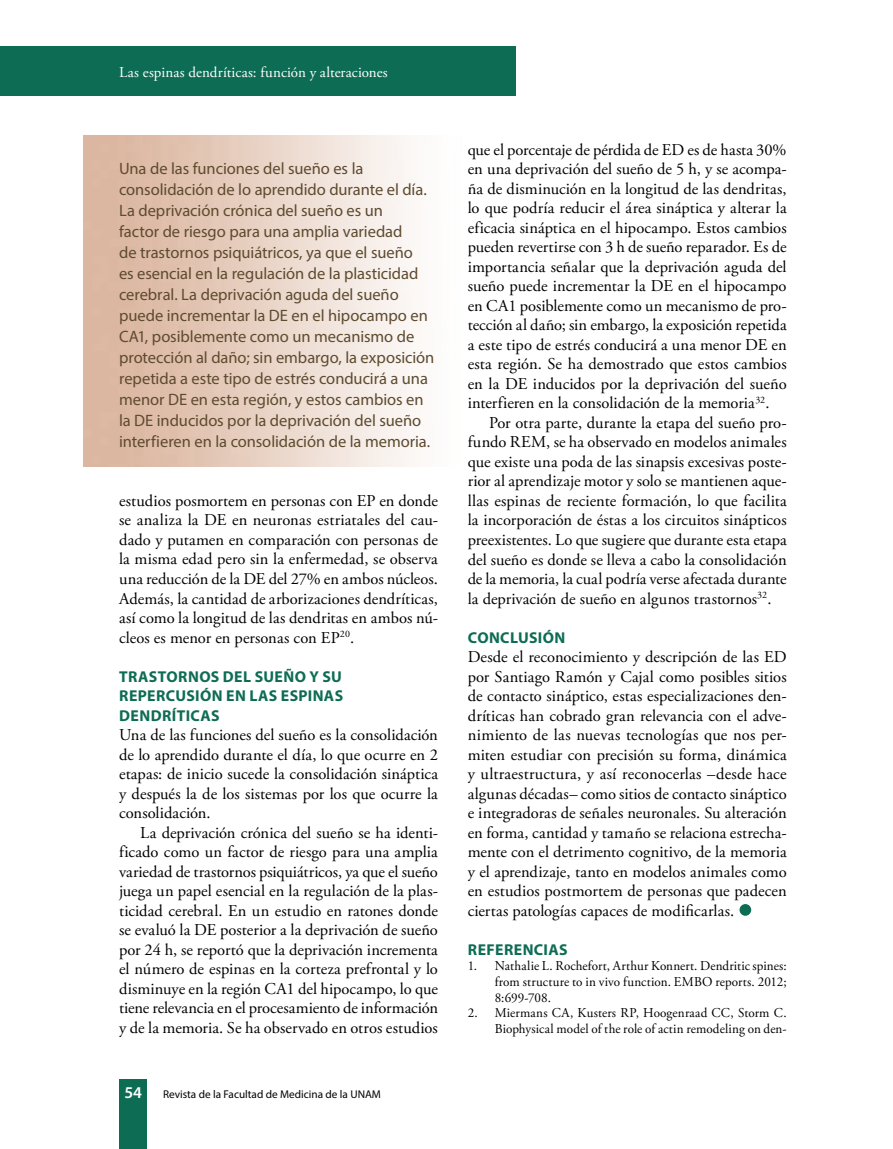
<style>
.page{position:relative;width:893px;height:1149px;background:#fff}
.page>*{position:absolute;margin:0;border:0;box-sizing:border-box;transform-origin:0 0}
.t1{font:16.5px/19.5px "Adobe Garamond Pro";color:#000;text-align:justify}
.t2{font:16.5px/21px "Myriad Pro";color:#5e4b2f}
.t3{font:600 16.5px "Myriad Pro";color:#fff}
.t4{font:700 15.75px/19.5px "Myriad Pro";letter-spacing:.025em;color:#0d6c54;text-align:justify}
.t5{font:15px "Adobe Garamond Pro";letter-spacing:.01em;color:#fff}
.t6{font:13.5px/15.6px "Adobe Garamond Pro";letter-spacing:.01em;color:#000;text-align:justify}
.t7{font:11.25px "Myriad Pro";color:#000}
</style>
<div class="page">
<div style="left:119px;top:1079px;width:28px;height:69px;background:#0d6c54"></div>
<div style="left:0;top:47px;width:516px;height:49px;background:#0d6c54"></div>
<svg style="left:739px;top:903px;width:12px;height:12px"></svg>
<p class="t5" style="left:119px;top:63px;width:270px">Las espinas dendríticas: función y alteraciones</p>
<p class="t2" style="left:119px;top:157px;width:317px">Una de las funciones del sueño es la consolidación de lo aprendido durante el día.<br>La deprivación crónica del sueño es un<br>factor de riesgo para una amplia variedad<br>de trastornos psiquiátricos, ya que el sueño<br>es esencial en la regulación de la plasticidad cerebral. La deprivación aguda del sueño puede incrementar la DE en el hipocampo en CA1, posiblemente como un mecanismo de protección al daño; sin embargo, la exposición repetida a este tipo de estrés conducirá a una menor DE en esta región, y estos cambios en la DE inducidos por la deprivación del sueño interfieren en la consolidación de la memoria.</p>
<p class="t1" style="left:119px;top:491px;width:320px">estudios posmortem en personas con EP en donde se analiza la DE en neuronas estriatales del cau&shy;dado y putamen en comparación con personas de la misma edad pero sin la enfermedad, se observa una reducción de la DE del 27% en ambos núcleos.<br>Además, la cantidad de arborizaciones dendríticas, así como la longitud de las dendritas en ambos nú&shy;cleos es menor en personas con EP<sup>20</sup>.</p>
<p class="t4" style="left:119px;top:665px;width:225px">TRASTORNOS DEL SUEÑO Y SU REPERCUSIÓN EN LAS ESPINAS DENDRÍTICAS</p>
<p class="t1" style="left:119px;top:725px;width:320px">Una de las funciones del sueño es la consolidación de lo aprendido durante el día, lo que ocurre en 2 etapas: de inicio sucede la consolidación sináptica y después la de los sistemas por los que ocurre la consolidación.</p>
<p class="t1" style="left:119px;top:823px;width:320px;text-indent:21px">La deprivación crónica del sueño se ha identi&shy;ficado como un factor de riesgo para una amplia variedad de trastornos psiquiátricos, ya que el sueño juega un papel esencial en la regulación de la plas&shy;ticidad cerebral. En un estudio en ratones donde se evaluó la DE posterior a la deprivación de sueño por 24 h, se reportó que la deprivación incrementa el número de espinas en la corteza prefrontal y lo disminuye en la región CA1 del hipocampo, lo que tiene relevancia en el procesamiento de información y de la memoria. Se ha observado en otros estudios</p>
<p class="t3" style="left:124px;top:1081px;width:19px">54</p>
<p class="t7" style="left:163px;top:1086px;width:219px">Revista de la Facultad de Medicina de la UNAM</p>
<p class="t1" style="left:468px;top:140px;width:320px">que el porcentaje de pérdida de ED es de hasta 30% en una deprivación del sueño de 5 h, y se acompa&shy;ña de disminución en la longitud de las dendritas, lo que podría reducir el área sináptica y alterar la eficacia sináptica en el hipocampo. Estos cambios pueden revertirse con 3 h de sueño reparador. Es de importancia señalar que la deprivación aguda del sueño puede incrementar la DE en el hipocampo en CA1 posiblemente como un mecanismo de pro&shy;tección al daño; sin embargo, la exposición repetida a este tipo de estrés conducirá a una menor DE en esta región. Se ha demostrado que estos cambios en la DE inducidos por la deprivación del sueño interfieren en la consolidación de la memoria<sup>32</sup>.</p>
<p class="t1" style="left:468px;top:413px;width:320px;text-indent:21px">Por otra parte, durante la etapa del sueño pro&shy;fundo REM, se ha observado en modelos animales que existe una poda de las sinapsis excesivas poste&shy;rior al aprendizaje motor y solo se mantienen aque&shy;llas espinas de reciente formación, lo que facilita la incorporación de éstas a los circuitos sinápticos preexistentes. Lo que sugiere que durante esta etapa del sueño es donde se lleva a cabo la consolidación de la memoria, la cual podría verse afectada durante la deprivación de sueño en algunos trastornos<sup>32</sup>.</p>
<p class="t4" style="left:468px;top:626px;width:99px">CONCLUSIÓN</p>
<p class="t1" style="left:468px;top:647px;width:320px">Desde el reconocimiento y descripción de las ED por Santiago Ramón y Cajal como posibles sitios de contacto sináptico, estas especializaciones den&shy;dríticas han cobrado gran relevancia con el adve&shy;nimiento de las nuevas tecnologías que nos per&shy;miten estudiar con precisión su forma, dinámica y ultraestructura, y así reconocerlas –desde hace algunas décadas– como sitios de contacto sináptico e integradoras de señales neuronales. Su alteración en forma, cantidad y tamaño se relaciona estrecha&shy;mente con el detrimento cognitivo, de la memoria y el aprendizaje, tanto en modelos animales como en estudios postmortem de personas que padecen ciertas patologías capaces de modificarlas.</p>
<p class="t4" style="left:468px;top:938px;width:101px">REFERENCIAS</p>
<p class="t6" style="left:495px;top:958px;width:293px;text-indent:-27px">1. Nathalie L. Rochefort, Arthur Konnert. Dendritic spines: from structure to in vivo function. EMBO reports. 2012; 8:699-708.</p>
<p class="t6" style="left:468px;top:1005px;width:320px;text-align:right">2. Miermans CA, Kusters RP, Hoogenraad CC, Storm C.<br>Biophysical model of the role of actin remodeling on den-</p>
</div>
